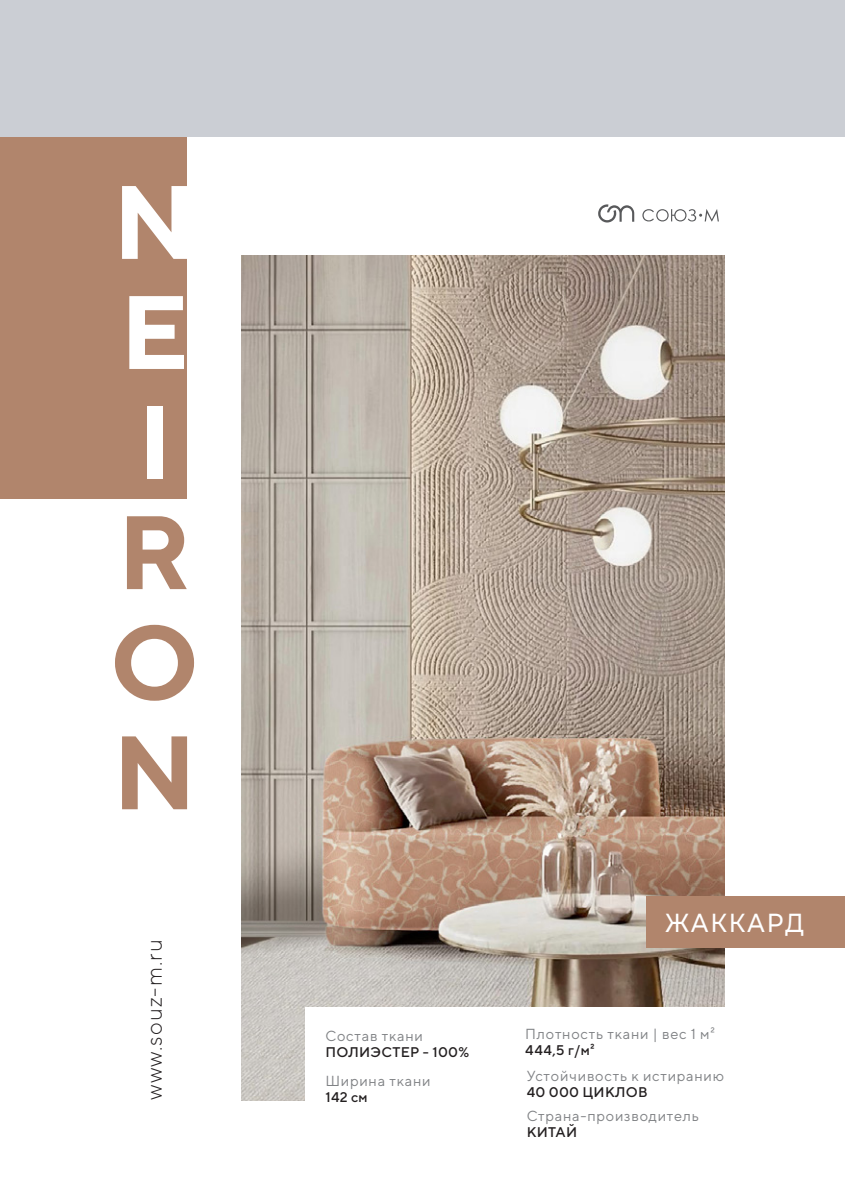
<style>
.page{position:relative;width:845px;height:1191px;background:#fff}
.page>*{position:absolute;margin:0;border:0;box-sizing:border-box;transform-origin:0 0}
.t1{font:700 104px/110px "TT Norms";color:#fff;text-align:justify}
.t2{font:700 104px/110px "TT Norms";color:#b1856c;text-align:justify}
.t3{font:500 26px "Montserrat";letter-spacing:.06em;color:#fff;scale:.91 1}
.t4{font:300 22px "TT Norms";letter-spacing:.05em;color:#231f20}
.t5{font:14.6px "TT Norms";letter-spacing:.05em;color:#808285}
.t6{font:500 14px "TT Norms";letter-spacing:.02em;color:#231f20}
</style>
<div class="page">
<div style="left:0;top:93px;width:187px;height:406px;background:#b1856c"></div>
<img style="left:241px;top:255px;width:483px;height:845px">
<div style="left:646px;top:896px;width:199px;height:51px;background:#b1856c"></div>
<div style="left:305px;top:1006px;width:481px;height:128px;background:#fff"></div>
<div style="left:0;top:0;width:845px;height:136px;background:#cbced4"></div>
<svg style="left:642px;top:209px;width:77px;height:12px"></svg>
<svg style="left:598px;top:204px;width:36px;height:18px"></svg>
<h1 class="t1" style="left:113px;top:165px;width:85px">N E I</h1>
<h1 class="t2" style="left:110px;top:495px;width:91px">R O N</h1>
<h3 class="t4" style="left:140px;top:1100px;width:162px;rotate:-90deg">www.souz-m.ru</h3>
<p class="t5" style="left:325px;top:1026px;width:99px">Состав ткани</p>
<p class="t6" style="left:325px;top:1043px;width:145px">ПОЛИЭСТЕР - 100%</p>
<p class="t5" style="left:325px;top:1071px;width:107px">Ширина ткани</p>
<p class="t6" style="left:325px;top:1088px;width:44px">142 см</p>
<h2 class="t3" style="left:665px;top:904px;width:154px">ЖАККАРД</h2>
<p class="t5" style="left:525px;top:1025px;width:191px">Плотность ткани | вес 1 м²</p>
<p class="t6" style="left:525px;top:1041px;width:71px">444,5 г/м²</p>
<p class="t5" style="left:526px;top:1066px;width:199px">Устойчивость к истиранию</p>
<p class="t6" style="left:526px;top:1083px;width:123px">40 000 ЦИКЛОВ</p>
<p class="t5" style="left:526px;top:1106px;width:174px">Страна-производитель</p>
<p class="t6" style="left:526px;top:1123px;width:52px">КИТАЙ</p>
</div>
